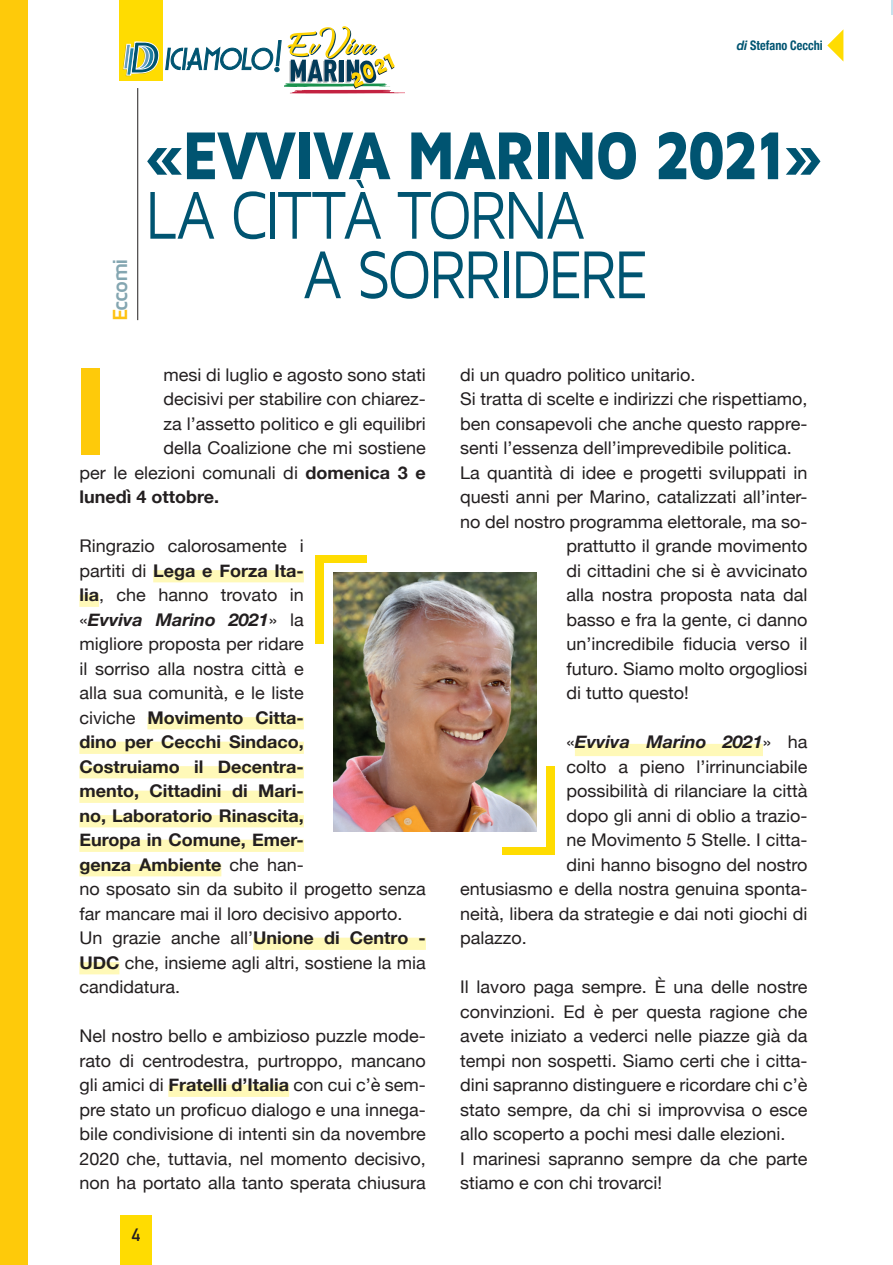
<style>
.page{position:relative;width:893px;height:1265px;background:#fff}
.page>*{position:absolute;margin:0;border:0;box-sizing:border-box;transform-origin:0 0}
.t1{font:700 120.75px "Helvetica Neue";color:#feca0a}
.t2{font:70px/59.5px "Maven Pro";letter-spacing:-.05em;color:#005471;scale:.87 1}
.t3{font:900 70px "Maven Pro";letter-spacing:-.055em;color:#005471;scale:.86 1}
.t4{font:700 21px "Maven Pro";letter-spacing:-.065em;color:#84a6b1}
.t5{font:17.5px/24.5px "Helvetica Neue";color:#231f20}
.t6{font:italic 700 17.5px "Helvetica Neue";color:#231f20}
.t7{font:700 17.5px "Helvetica Neue";color:#231f20}
.t8{font:700 17.5px "DIN Alternate";color:#231f20}
.t9{font:700 condensed 13.12px "Helvetica Neue";color:#005471;scale:.93 1}
.s1{font-style:italic;font-stretch:normal}
.s2{color:#fec210}
.s3{font-weight:700}
.s4{font-weight:700;font-style:italic}
.s5{font-weight:400;font-style:normal}
</style>
<div class="page">
<svg style="left:891px;top:0;width:2px;height:14px"></svg>
<div style="left:119px;top:0;width:43px;height:81px;background:#ffdc01"></div>
<hr style="left:137px;top:88px;width:1px;height:232px;background:#231f20">
<div style="left:153px;top:570px;width:151px;height:12px;background:#fff9b8"></div>
<div style="left:79px;top:595px;width:20px;height:12px;background:#fff9b8"></div>
<div style="left:147px;top:717px;width:157px;height:12px;background:#fff9b8"></div>
<div style="left:79px;top:742px;width:225px;height:12px;background:#fff9b8"></div>
<div style="left:79px;top:766px;width:225px;height:12px;background:#fff9b8"></div>
<div style="left:79px;top:791px;width:225px;height:12px;background:#fff9b8"></div>
<div style="left:79px;top:815px;width:225px;height:12px;background:#fff9b8"></div>
<div style="left:79px;top:840px;width:225px;height:12px;background:#fff9b8"></div>
<div style="left:79px;top:864px;width:142px;height:12px;background:#fff9b8"></div>
<div style="left:253px;top:938px;width:173px;height:12px;background:#fff9b8"></div>
<div style="left:79px;top:962px;width:40px;height:12px;background:#fff9b8"></div>
<div style="left:168px;top:1085px;width:121px;height:12px;background:#fff9b8"></div>
<div style="left:120px;top:1215px;width:31px;height:50px;background:#ffdc01"></div>
<img style="left:334px;top:572px;width:203px;height:260px">
<div style="left:315px;top:555px;width:8px;height:89px;background:#ffdc01"></div>
<div style="left:320px;top:555px;width:47px;height:8px;background:#ffdc01"></div>
<div style="left:546px;top:766px;width:8px;height:88px;background:#ffdc01"></div>
<div style="left:503px;top:847px;width:46px;height:8px;background:#ffdc01"></div>
<svg style="left:827px;top:30px;width:16px;height:31px"></svg>
<div style="left:575px;top:744px;width:188px;height:12px;background:#fff9b8"></div>
<div style="left:0;top:0;width:27px;height:1265px;background:#feca0a"></div>
<svg style="left:123px;top:26px;width:282px;height:68px"></svg>
<p class="t9" style="left:737px;top:34px;width:94px"><span class="s1">di</span> Stefano Cecchi</p>
<p class="t4" style="left:109px;top:321px;width:65px;rotate:-90deg"><span class="s2">E</span>ccomi</p>
<h2 class="t3" style="left:145px;top:118px;width:790px">«EVVIVA MARINO 2021»</h2>
<h2 class="t2" style="left:303px;top:186px;width:399px;text-indent:-158px">LA CITTÀ TORNA<br>A SORRIDERE</h2>
<h1 class="t1" style="left:73px;top:317px;width:37px">I</h1>
<p class="t5" style="left:163px;top:363px;width:264px">mesi di luglio e agosto sono stati</p>
<p class="t5" style="left:163px;top:388px;width:264px">decisivi per stabilire con chiarez-</p>
<p class="t5" style="left:163px;top:412px;width:264px">za l’assetto politico e gli equilibri</p>
<p class="t5" style="left:163px;top:437px;width:264px">della Coalizione che mi sostiene</p>
<p class="t5" style="left:79px;top:461px;width:348px">per le elezioni comunali di <span class="s3">domenica 3 e</span></p>
<p class="t7" style="left:79px;top:483px;width:141px">lunedì 4 ottobre.</p>
<p class="t5" style="left:79px;top:535px;width:348px">Ringrazio calorosamente i<br>partiti di <span class="s3">Lega e Forza Ita-<br>lia</span>, che hanno trovato in<br>«<span class="s4">Evviva Marino 2021</span>» la<br>migliore proposta per ridare<br>il sorriso alla nostra città e<br>alla sua comunità, e le liste<br>civiche <span class="s3">Movimento Citta-<br>dino per Cecchi Sindaco,<br>Costruiamo il Decentra-<br>mento, Cittadini di Mari-<br>no, Laboratorio Rinascita,<br>Europa in Comune, Emer-<br>genza Ambiente</span> che han-<br>no sposato sin da subito il progetto senza far mancare mai il loro decisivo apporto.<br>Un grazie anche all’<span class="s3">Unione di Centro -<br>UDC</span> che, insieme agli altri, sostiene la mia candidatura.</p>
<p class="t5" style="left:79px;top:1025px;width:348px;text-align:justify">Nel nostro bello e ambizioso puzzle mode&shy;rato di centrodestra, purtroppo, mancano gli amici di <span class="s3">Fratelli d’Italia</span> con cui c’è sem&shy;pre stato un proficuo dialogo e una innega&shy;bile condivisione di intenti sin da novembre 2020 che, tuttavia, nel momento decisivo, non ha portato alla tanto sperata chiusura</p>
<p class="t8" style="left:132px;top:1222px;width:10px">4</p>
<p class="t5" style="left:460px;top:363px;width:237px">di un quadro politico unitario.</p>
<p class="t5" style="left:460px;top:388px;width:349px">Si tratta di scelte e indirizzi che rispettiamo,</p>
<p class="t5" style="left:460px;top:412px;width:349px">ben consapevoli che anche questo rappre-</p>
<p class="t5" style="left:460px;top:437px;width:333px">senti l’essenza dell’imprevedibile politica.</p>
<p class="t5" style="left:460px;top:461px;width:349px">La quantità di idee e progetti sviluppati in</p>
<p class="t5" style="left:460px;top:486px;width:349px">questi anni per Marino, catalizzati all’inter-</p>
<p class="t5" style="left:460px;top:510px;width:349px">no del nostro programma elettorale, ma so-</p>
<p class="t5" style="left:567px;top:535px;width:242px">prattutto il grande movimento</p>
<p class="t5" style="left:567px;top:559px;width:242px">di cittadini che si è avvicinato</p>
<p class="t5" style="left:567px;top:584px;width:242px">alla nostra proposta nata dal</p>
<p class="t5" style="left:567px;top:608px;width:242px">basso e fra la gente, ci danno</p>
<p class="t5" style="left:567px;top:633px;width:242px">un’incredibile fiducia verso il</p>
<p class="t5" style="left:567px;top:657px;width:242px">futuro. Siamo molto orgogliosi</p>
<p class="t5" style="left:567px;top:682px;width:124px">di tutto questo!</p>
<p class="t6" style="left:567px;top:728px;width:242px"><span class="s5">«</span>Evviva Marino 2021<span class="s5">» ha</span></p>
<p class="t5" style="left:567px;top:755px;width:242px">colto a pieno l’irrinunciabile</p>
<p class="t5" style="left:567px;top:780px;width:242px">possibilità di rilanciare la città</p>
<p class="t5" style="left:567px;top:804px;width:242px">dopo gli anni di oblio a trazio-</p>
<p class="t5" style="left:567px;top:829px;width:242px">ne Movimento 5 Stelle. I citta-</p>
<p class="t5" style="left:567px;top:853px;width:242px">dini hanno bisogno del nostro</p>
<p class="t5" style="left:460px;top:878px;width:349px">entusiasmo e della nostra genuina sponta-</p>
<p class="t5" style="left:460px;top:902px;width:349px">neità, libera da strategie e dai noti giochi di</p>
<p class="t5" style="left:460px;top:927px;width:68px">palazzo.</p>
<p class="t5" style="left:460px;top:976px;width:349px">Il lavoro paga sempre. È una delle nostre convinzioni. Ed è per questa ragione che avete iniziato a vederci nelle piazze già da tempi non sospetti. Siamo certi che i citta&shy;dini sapranno distinguere e ricordare chi c’è stato sempre, da chi si improvvisa o esce allo scoperto a pochi mesi dalle elezioni.<br>I marinesi sapranno sempre da che parte stiamo e con chi trovarci!</p>
</div>
